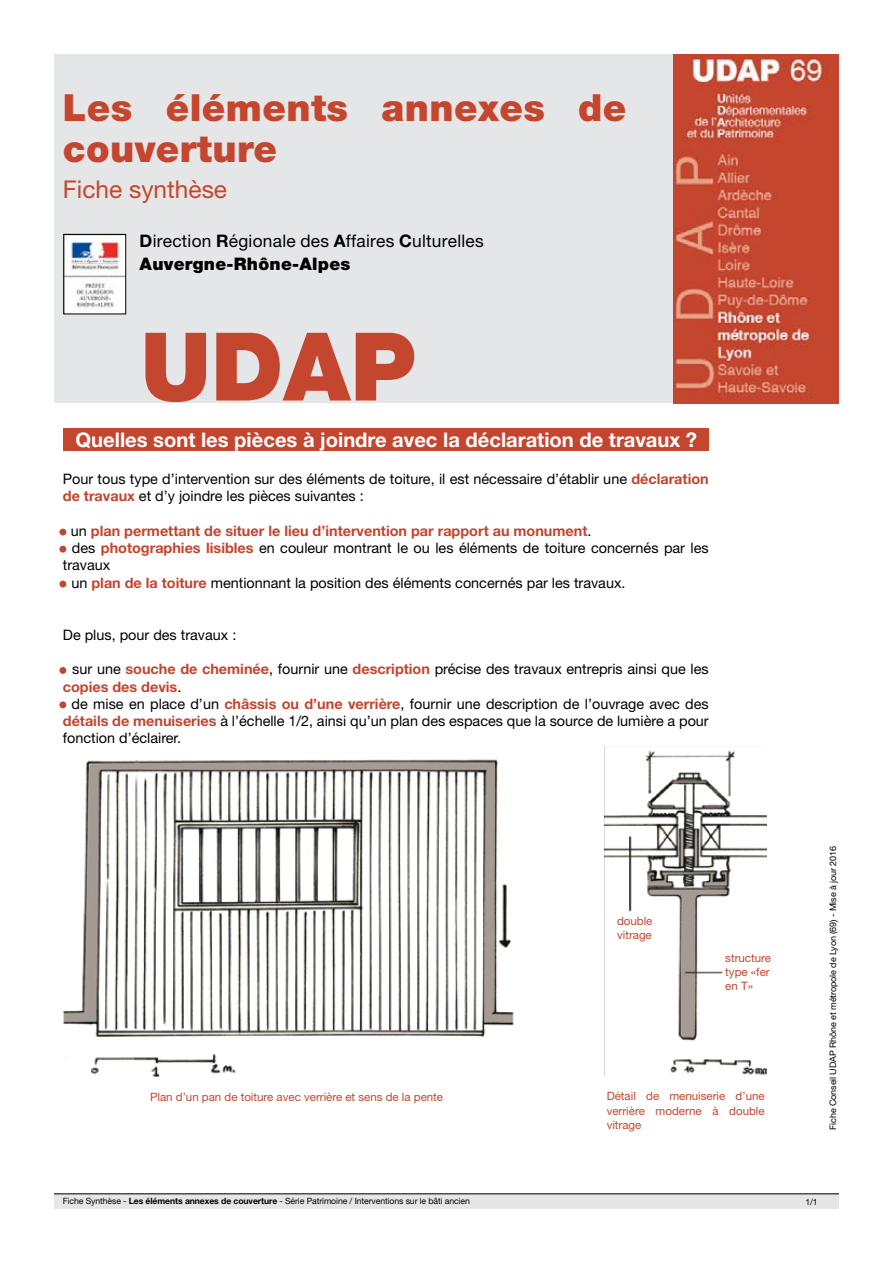
<style>
.page{position:relative;width:893px;height:1263px;background:#fff}
.page>*{position:absolute;margin:0;border:0;box-sizing:border-box;transform-origin:0 0}
.t1{font:900 94.8px "Helvetica Neue LT Std";color:#c5462f}
.t2{font:900 37.5px/41.7px "Helvetica Neue LT Std";letter-spacing:.01em;color:#c5462f}
.t3{font:24.45px "Helvetica Neue LT Std";color:#c5462f}
.t4{font:700 20.1px "Helvetica Neue LT Std";color:#fff}
.t5{font:17.25px/23.1px "Helvetica Neue LT Std";letter-spacing:.015em;color:#000}
.t6{font:14.4px/17.2px "Helvetica Neue LT Std";color:#000}
.t7{font:700 14.4px "Helvetica Neue LT Std";color:#c4442e}
.t8{font:11.55px/14.4px "Helvetica Neue LT Std";color:#c5462f;text-align:justify}
.t9{font:9px "Helvetica Neue LT Std";letter-spacing:-.01em;color:#000}
.t10{font:8.7px "Helvetica Neue LT Std";letter-spacing:-.01em;color:#000}
.s1{font-weight:700}
.s2{font-weight:900}
.s3{font-weight:700;color:#c4442e}
.s4{font-weight:400;color:#000}
</style>
<div class="page">
<div style="left:64px;top:428px;width:645px;height:23px;background:#c5462f"></div>
<div style="left:54px;top:1194px;width:785px;height:15px;background:#e5e6e7"></div>
<div style="left:54px;top:54px;width:785px;height:348px;background:#e5e6e7"></div>
<img style="left:63px;top:759px;width:451px;height:318px">
<div style="left:59px;top:529px;width:7px;height:6px;background:#c5462f;border-radius:50%"></div>
<div style="left:59px;top:546px;width:7px;height:7px;background:#c5462f;border-radius:50%"></div>
<div style="left:59px;top:581px;width:7px;height:6px;background:#c5462f;border-radius:50%"></div>
<div style="left:59px;top:667px;width:7px;height:7px;background:#c5462f;border-radius:50%"></div>
<div style="left:59px;top:701px;width:7px;height:7px;background:#c5462f;border-radius:50%"></div>
<hr style="left:54px;top:1193px;width:785px;height:1px;background:#000">
<img style="left:605px;top:750px;width:162px;height:325px">
<div style="left:607px;top:913px;width:59px;height:35px;background:#fff"></div>
<div style="left:708px;top:933px;width:59px;height:36px;background:#fff"></div>
<div style="left:726px;top:962px;width:59px;height:36px;background:#fff"></div>
<div style="left:705px;top:977px;width:60px;height:35px;background:#fff"></div>
<img style="left:66px;top:236px;width:58px;height:76px">
<div style="left:64px;top:234px;width:62px;height:80px;border:1px solid #000"></div>
<img style="left:674px;top:54px;width:165px;height:349px">
<h2 class="t2" style="left:63px;top:86px;width:565px">Les éléments annexes de couverture</h2>
<h3 class="t3" style="left:63px;top:175px;width:166px">Fiche synthèse</h3>
<p class="t5" style="left:140px;top:229px;width:346px"><span class="s1">D</span>irection <span class="s1">R</span>égionale des <span class="s1">A</span>ffaires <span class="s1">C</span>ulturelles<br><span class="s2">Auvergne-Rhône-Alpes</span></p>
<h1 class="t1" style="left:140px;top:310px;width:277px">UDAP</h1>
<h3 class="t4" style="left:76px;top:427px;width:623px">Quelles sont les pièces à joindre avec la déclaration de travaux ?</h3>
<p class="t6" style="left:63px;top:470px;width:647px">Pour tous type d’intervention sur des éléments de toiture, il est nécessaire d’établir une <span class="s3">déclaration de travaux</span> et d’y joindre les pièces suivantes :</p>
<p class="t7" style="left:71px;top:522px;width:522px"><span class="s4">un</span> plan permettant de situer le lieu d’intervention par rapport au monument<span class="s4">.</span></p>
<p class="t6" style="left:72px;top:539px;width:638px">des <span class="s3">photographies lisibles</span> en couleur montrant le ou les éléments de toiture concernés par les</p>
<p class="t6" style="left:63px;top:556px;width:49px">travaux</p>
<p class="t6" style="left:71px;top:574px;width:556px">un <span class="s3">plan de la toiture</span> mentionnant la position des éléments concernés par les travaux.</p>
<p class="t6" style="left:63px;top:626px;width:175px">De plus, pour des travaux :</p>
<p class="t6" style="left:63px;top:660px;width:647px;text-indent:9px">sur une <span class="s3">souche de cheminée</span>, fournir une <span class="s3">description</span> précise des travaux entrepris ainsi que les <span class="s3">copies des devis</span>.</p>
<p class="t6" style="left:63px;top:695px;width:647px;text-align:justify;text-indent:9px">de mise en place d’un <span class="s3">châssis ou d’une verrière</span>, fournir une description de l’ouvrage avec des <span class="s3">détails de menuiseries</span> à l’échelle 1/2, ainsi qu’un plan des espaces que la source de lumière a pour fonction d’éclairer.</p>
<p class="t8" style="left:150px;top:1089px;width:295px">Plan d’un pan de toiture avec verrière et sens de la pente</p>
<p class="t8" style="left:617px;top:913px;width:37px">double vitrage</p>
<p class="t8" style="left:725px;top:950px;width:47px">structure type «fer en T»</p>
<p class="t8" style="left:607px;top:1089px;width:160px">Détail de menuiserie d’une verrière moderne à double vitrage</p>
<p class="t9" style="left:827px;top:1130px;width:286px;rotate:-90deg">Fiche Conseil UDAP Rhône et métropole de Lyon (69) - Mise à jour 2016</p>
<p class="t10" style="left:63px;top:1196px;width:409px">Fiche Synthèse - <span class="s1">Les éléments annexes de couverture</span> - Série Patrimoine / Interventions sur le bâti ancien</p>
<p class="t10" style="left:805px;top:1196px;width:14px">1/1</p>
</div>
